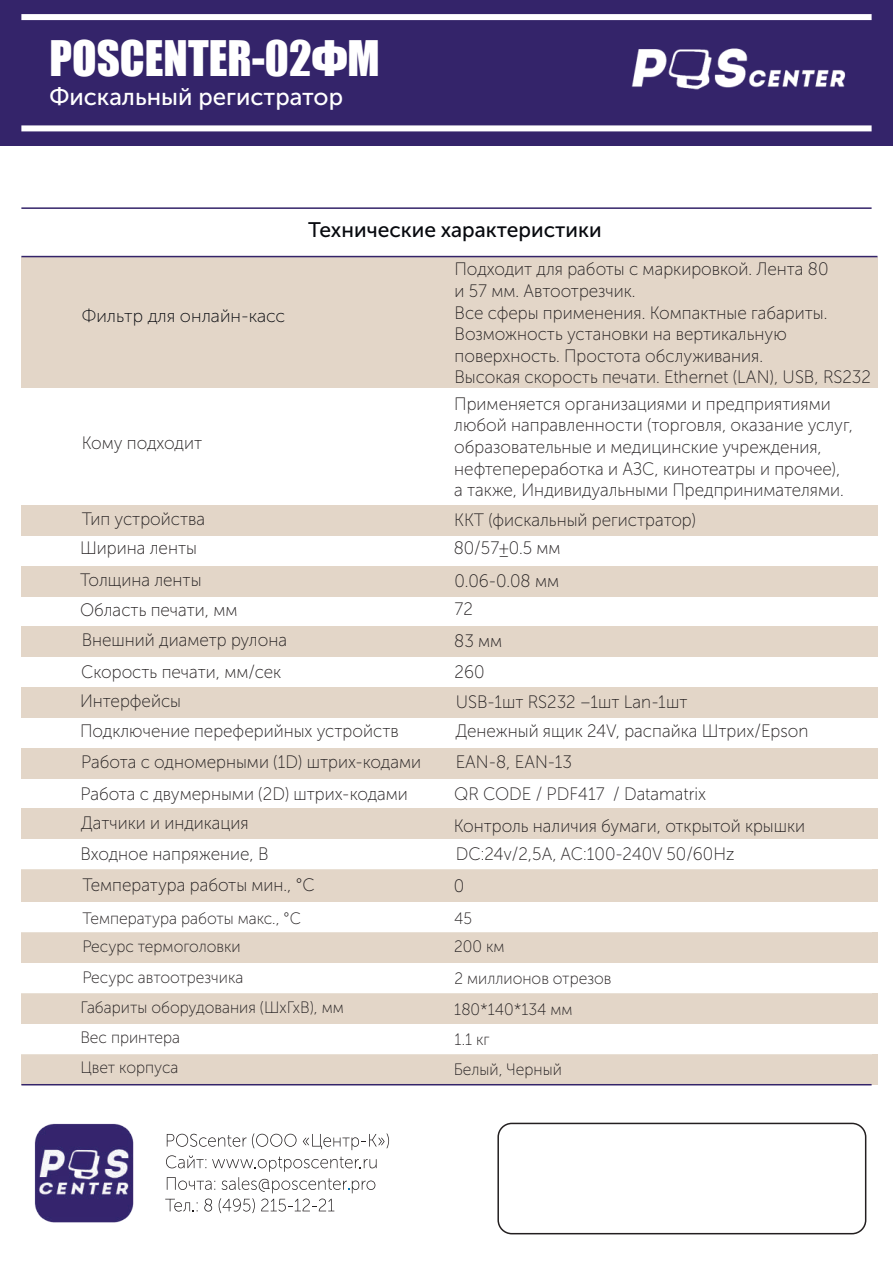
<style>
.page{position:relative;width:893px;height:1263px;background:#fff}
.page>*{position:absolute;margin:0;border:0;box-sizing:border-box;transform-origin:0 0}
.t1{font:45px "Impact";color:#fff}
.t2{font:24px "Museo Sans Cyrl 500";color:#fff}
.t3{font:21px "Museo Sans Cyrl 500";color:#07090e}
.t4{font:18px/21.6px "Museo Sans Cyrl 100";color:#231f20;scale:.95 1}
.t5{font:18px "Museo Sans Cyrl 100";color:#07090e}
.t6{font:16.5px "Museo Sans Cyrl 100";color:#231f20;scale:.95 1}
</style>
<div class="page">
<div style="left:0;top:0;width:893px;height:146px;background:#34246a"></div>
<img style="left:631px;top:48px;width:215px;height:42px">
<div style="left:21px;top:125px;width:851px;height:6px;background:#fff"></div>
<div style="left:21px;top:14px;width:851px;height:6px;background:#fff"></div>
<div style="left:21px;top:257px;width:856px;height:131px;background:#e3d6c8"></div>
<div style="left:21px;top:505px;width:856px;height:30px;background:#e3d6c8"></div>
<div style="left:21px;top:566px;width:856px;height:30px;background:#e3d6c8"></div>
<div style="left:21px;top:626px;width:856px;height:31px;background:#e3d6c8"></div>
<div style="left:21px;top:687px;width:856px;height:30px;background:#e3d6c8"></div>
<div style="left:21px;top:748px;width:856px;height:30px;background:#e3d6c8"></div>
<div style="left:21px;top:809px;width:856px;height:30px;background:#e3d6c8"></div>
<div style="left:21px;top:869px;width:856px;height:33px;background:#e3d6c8"></div>
<div style="left:21px;top:933px;width:856px;height:30px;background:#e3d6c8"></div>
<div style="left:21px;top:993px;width:856px;height:31px;background:#e3d6c8"></div>
<div style="left:21px;top:1054px;width:856px;height:31px;background:#e3d6c8"></div>
<hr style="left:21px;top:256px;width:856px;height:1px;background:#34246a">
<hr style="left:21px;top:207px;width:851px;height:2px;background:#34246a">
<hr style="left:21px;top:1084px;width:851px;height:1px;background:#34246a">
<img style="left:34px;top:1123px;width:99px;height:99px">
<svg style="left:165px;top:1133px;width:224px;height:80px"></svg>
<div style="left:497px;top:1123px;width:369px;height:111px;border:2px solid #231f20;border-radius:14px"></div>
<h1 class="t1" style="left:50px;top:24px;width:332px">POSCENTER-02ФМ</h1>
<h2 class="t2" style="left:50px;top:84px;width:295px">Фискальный регистратор</h2>
<p class="t5" style="left:82px;top:307px;width:205px">Фильтр для онлайн-касс</p>
<p class="t4" style="left:82px;top:432px;width:128px">Кому подходит</p>
<p class="t3" style="left:308px;top:218px;width:295px">Технические характеристики</p>
<p class="t4" style="left:455px;top:259px;width:440px">Подходит для работы с маркировкой. Лента 80<br>и 57 мм. Автоотрезчик.<br>Все сферы применения. Компактные габариты.<br>Возможность установки на вертикальную поверхность. Простота обслуживания.<br>Высокая скорость печати. Ethernet (LAN), USB, RS232</p>
<p class="t4" style="left:454px;top:393px;width:421px">Применяется организациями и предприятиями любой направленности (торговля, оказание услуг, образовательные и медицинские учреждения, нефтепереработка и АЗС, кинотеатры и прочее), а также, Индивидуальными Предпринимателями.</p>
<p class="t4" style="left:82px;top:508px;width:131px">Тип устройства</p>
<p class="t4" style="left:454px;top:509px;width:256px">ККТ (фискальный регистратор)</p>
<p class="t4" style="left:80px;top:537px;width:124px">Ширина ленты</p>
<p class="t4" style="left:454px;top:537px;width:114px">80/57±0.5 мм</p>
<p class="t4" style="left:80px;top:569px;width:129px">Толщина ленты</p>
<p class="t4" style="left:455px;top:570px;width:112px">0.06-0.08 мм</p>
<p class="t4" style="left:80px;top:599px;width:167px">Область печати, мм</p>
<p class="t4" style="left:455px;top:598px;width:21px">72</p>
<p class="t4" style="left:82px;top:629px;width:218px">Внешний диаметр рулона</p>
<p class="t4" style="left:454px;top:631px;width:52px">83 мм</p>
<p class="t4" style="left:81px;top:661px;width:212px">Скорость печати, мм/сек</p>
<p class="t4" style="left:455px;top:661px;width:33px">260</p>
<p class="t4" style="left:80px;top:690px;width:108px">Интерфейсы</p>
<p class="t4" style="left:456px;top:691px;width:245px">USB-1шт RS232 –1шт Lan-1шт</p>
<p class="t4" style="left:80px;top:720px;width:337px">Подключение переферийных устройств</p>
<p class="t4" style="left:456px;top:720px;width:373px">Денежный ящик 24V, распайка Штрих/Epson</p>
<p class="t4" style="left:81px;top:751px;width:359px">Работа с одномерными (1D) штрих-кодами</p>
<p class="t4" style="left:456px;top:751px;width:124px">EAN-8, EAN-13</p>
<p class="t4" style="left:80px;top:783px;width:346px">Работа с двумерными (2D) штрих-кодами</p>
<p class="t4" style="left:454px;top:783px;width:267px">QR CODE / PDF417 / Datamatrix</p>
<p class="t4" style="left:81px;top:813px;width:178px">Датчики и индикация</p>
<p class="t4" style="left:454px;top:815px;width:372px">Контроль наличия бумаги, открытой крышки</p>
<p class="t4" style="left:80px;top:843px;width:199px">Входное напряжение, В</p>
<p class="t4" style="left:456px;top:844px;width:295px">DC:24v/2,5A, AC:100-240V 50/60Hz</p>
<p class="t4" style="left:82px;top:875px;width:246px">Температура работы мин., °C</p>
<p class="t4" style="left:454px;top:876px;width:13px">0</p>
<p class="t6" style="left:83px;top:909px;width:231px">Температура работы макс., °C</p>
<p class="t6" style="left:454px;top:909px;width:20px">45</p>
<p class="t6" style="left:82px;top:937px;width:168px">Ресурс термоголовки</p>
<p class="t6" style="left:454px;top:937px;width:54px">200 км</p>
<p class="t6" style="left:82px;top:968px;width:171px">Ресурс автоотрезчика</p>
<p class="t6" style="left:455px;top:969px;width:167px">2 миллионов отрезов</p>
<p class="t6" style="left:80px;top:999px;width:279px">Габариты оборудования (ШхГхВ), мм</p>
<p class="t6" style="left:454px;top:1001px;width:126px">180*140*134 мм</p>
<p class="t6" style="left:80px;top:1028px;width:106px">Вес принтера</p>
<p class="t6" style="left:455px;top:1031px;width:38px">1.1 кг</p>
<p class="t6" style="left:80px;top:1059px;width:105px">Цвет корпуса</p>
<p class="t6" style="left:454px;top:1060px;width:115px">Белый, Черный</p>
</div>
